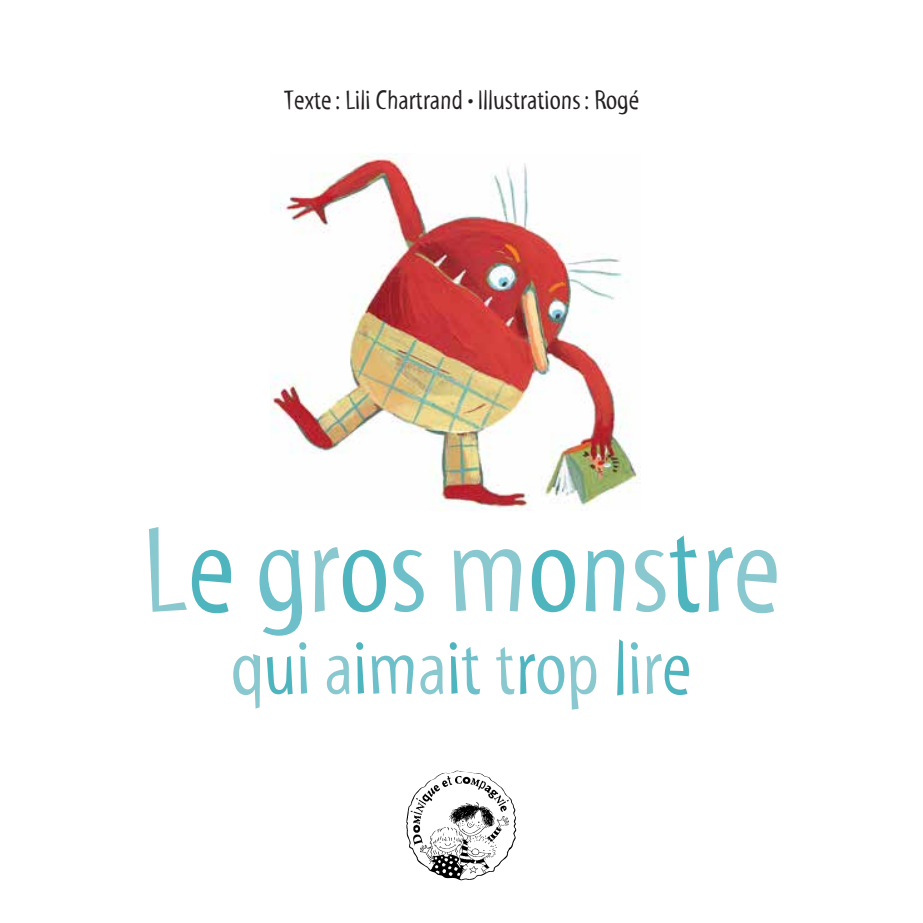
<style>
.page{position:relative;width:923px;height:923px;background:#fff}
.page>*{position:absolute;margin:0;border:0;box-sizing:border-box;transform-origin:0 0}
.t1{font:125px "Myriad Tilt";color:#8ac8cf}
.t2{font:77.5px "Myriad Tilt";color:#8ac8cf}
.t3{font:27.5px "Myriad Tilt";color:#231f20}
.s1{font-size:22.5px}
.s2{color:#4eb5bf}
.s3{color:#6dc0ca}
</style>
<div class="page">
<img style="left:270px;top:154px;width:368px;height:357px">
<img style="left:406px;top:770px;width:111px;height:110px">
<p class="t3" style="left:284px;top:85px;width:357px">Texte : Lili Chartrand <span class="s1">•</span> Illustrations : Rogé</p>
<h1 class="t1" style="left:143px;top:502px;width:639px">L<span class="s2">e</span> <span class="s3">g</span>r<span class="s2">o</span><span class="s3">s</span> m<span class="s2">o</span><span class="s3">n</span>s<span class="s2">t</span><span class="s3">r</span>e</h1>
<h2 class="t2" style="left:232px;top:626px;width:461px">q<span class="s2">u</span><span class="s3">i</span> a<span class="s2">i</span><span class="s3">m</span>a<span class="s2">i</span><span class="s3">t</span> t<span class="s2">r</span><span class="s3">o</span>p <span class="s2">l</span><span class="s3">i</span>r<span class="s2">e</span></h2>
</div>
